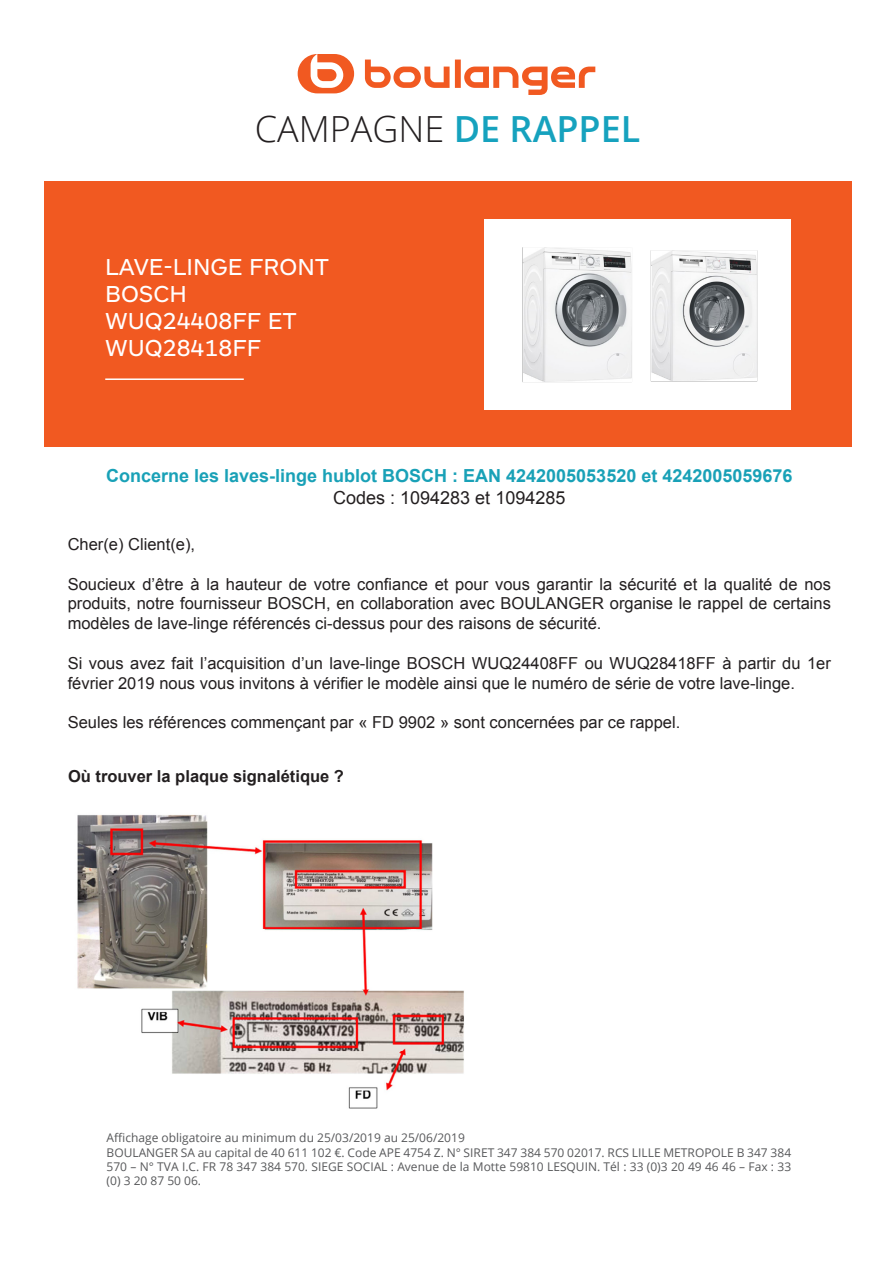
<style>
.page{position:relative;width:893px;height:1263px;background:#fff}
.page>*{position:absolute;margin:0;border:0;box-sizing:border-box;transform-origin:0 0}
.t1{font:300 36px "Open Sans";color:#231f20}
.t2{font:24px/27px "ARS Maquette Pro";color:#fff}
.t3{font:700 18px "Arial";color:#19a1b7}
.t4{font:18px "Arial";color:#231f20}
.t5{font:16.5px/19.8px "Arial";color:#231f20;text-align:justify}
.t6{font:700 16.5px "Arial";color:#231f20}
.t7{font:12px/14.4px "Open Sans";color:#57585a}
.s1{font-weight:600;color:#16a2be}
</style>
<div class="page">
<div style="left:44px;top:181px;width:808px;height:266px;background:#f15921"></div>
<div style="left:485px;top:219px;width:306px;height:190px;background:#fff"></div>
<img style="left:522px;top:247px;width:110px;height:136px">
<hr style="left:105px;top:378px;width:139px;height:2px;background:#fff">
<svg style="left:298px;top:54px;width:56px;height:39px"></svg>
<svg style="left:365px;top:60px;width:230px;height:35px"></svg>
<img style="left:77px;top:815px;width:387px;height:294px">
<img style="left:650px;top:250px;width:108px;height:132px">
<h1 class="t1" style="left:255px;top:105px;width:387px">CAMPAGNE <span class="s1">DE RAPPEL</span></h1>
<h2 class="t2" style="left:105px;top:252px;width:225px">LAVE-LINGE FRONT<br>BOSCH<br>WUQ24408FF ET<br>WUQ28418FF</h2>
<p class="t3" style="left:106px;top:464px;width:688px">Concerne les laves-linge hublot BOSCH : EAN 4242005053520 et 4242005059676</p>
<p class="t4" style="left:333px;top:486px;width:234px">Codes : 1094283 et 1094285</p>
<p class="t5" style="left:68px;top:534px;width:129px">Cher(e) Client(e),</p>
<p class="t5" style="left:68px;top:574px;width:765px">Soucieux d’être à la hauteur de votre confiance et pour vous garantir la sécurité et la qualité de nos produits, notre fournisseur BOSCH, en collaboration avec BOULANGER organise le rappel de certains modèles de lave-linge référencés ci-dessus pour des raisons de sécurité.</p>
<p class="t5" style="left:68px;top:653px;width:765px">Si vous avez fait l’acquisition d’un lave-linge BOSCH WUQ24408FF ou WUQ28418FF à partir du 1er février 2019 nous vous invitons à vérifier le modèle ainsi que le numéro de série de votre lave-linge.</p>
<p class="t5" style="left:68px;top:713px;width:614px">Seules les références commençant par « FD 9902 » sont concernées par ce rappel.</p>
<p class="t6" style="left:68px;top:765px;width:277px">Où trouver la plaque signalétique ?</p>
<p class="t7" style="left:107px;top:1130px;width:686px">Affichage obligatoire au minimum du 25/03/2019 au 25/06/2019<br>BOULANGER SA au capital de 40 611 102 €. Code APE 4754 Z. N° SIRET 347 384 570 02017. RCS LILLE METROPOLE B 347 384<br>570 – N° TVA I.C. FR 78 347 384 570. SIEGE SOCIAL : Avenue de la Motte 59810 LESQUIN. Tél : 33 (0)3 20 49 46 46 – Fax : 33 (0) 3 20 87 50 06.</p>
</div>
